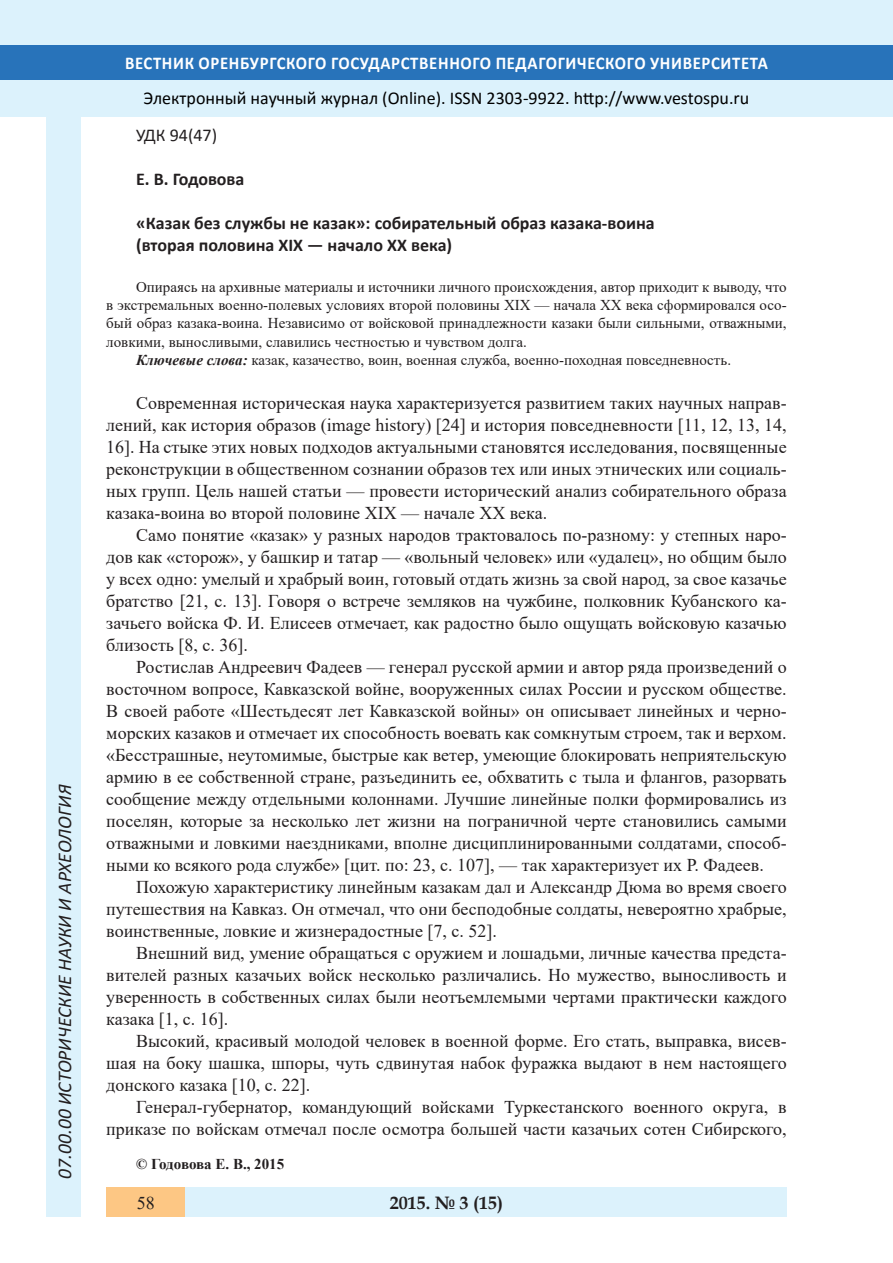
<style>
.page{position:relative;width:893px;height:1263px;background:#fff}
.page>*{position:absolute;margin:0;border:0;box-sizing:border-box;transform-origin:0 0}
.t1{font:italic 19.5px "Calibri";color:#231f20}
.Стиль2{font:18px/22px "Times New Roman";color:#231f20;text-align:justify}
.Заголовок_2{font:700 18px "Calibri";color:#231f20}
.t2{font:18px "Calibri";color:#000}
.t3{font:700 18px "Calibri";letter-spacing:.04em;color:#fff;scale:.93 1}
.t4{font:700 18px "Book Antiqua";color:#231f20}
.Заголовок_2-2{font:18px "Calibri";color:#231f20}
.литература{font:15px/18.5px "Times New Roman";color:#231f20;text-align:justify}
.Стиль2-2{font:700 15px "Times New Roman";letter-spacing:-.005em;color:#231f20}
.s1{font-weight:700;font-style:italic}
</style>
<div class="page">
<div style="left:0;top:0;width:893px;height:116px;background:#dcf2fc"></div>
<div style="left:0;top:45px;width:893px;height:34px;background:#2873ba"></div>
<div style="left:106px;top:1188px;width:681px;height:29px;background:#dcf2fc"></div>
<div style="left:106px;top:1188px;width:79px;height:29px;background:#fdc784"></div>
<div style="left:47px;top:116px;width:34px;height:1101px;background:#dcf2fc"></div>
<p class="t1" style="left:51px;top:1179px;width:395px;rotate:-90deg">07.00.00 ИСТОРИЧЕСКИЕ НАУКИ И АРХЕОЛОГИЯ</p>
<p class="t1" style="left:51px;top:1105px;width:206px;rotate:-90deg">БИОЛОГИЧЕСКИЕ НАУКИ</p>
<p class="t1" style="left:51px;top:1169px;width:11px;rotate:-90deg">3</p>
<p class="t3" style="left:125px;top:50px;width:693px">ВЕСТНИК ОРЕНБУРГСКОГО ГОСУДАРСТВЕННОГО ПЕДАГОГИЧЕСКОГО УНИВЕРСИТЕТА</p>
<p class="t2" style="left:144px;top:85px;width:607px">Электронный научный журнал (Online). ISSN 2303-9922. http://www.vestospu.ru</p>
<p class="t2" style="left:583px;top:85px;width:13px">t</p>
<p class="Заголовок_2-2" style="left:136px;top:123px;width:83px">УДК 94(47)</p>
<p class="Заголовок_2" style="left:136px;top:166px;width:110px">Е. В. Годовова</p>
<p class="Заголовок_2" style="left:136px;top:210px;width:520px">«Казак без службы не казак»: собирательный образ казака-воина</p>
<p class="Заголовок_2" style="left:136px;top:232px;width:318px">(вторая половина ХIХ — начало ХХ века)</p>
<p class="литература" style="left:106px;top:277px;width:682px;text-indent:30px">Опираясь на архивные материалы и источники личного происхождения, автор приходит к выводу, что в экстремальных военно-полевых условиях второй половины XIX — начала ХХ века сформировался осо&shy;бый образ казака-воина. Независимо от войсковой принадлежности казаки были сильными, отважными, ловкими, выносливыми, славились честностью и чувством долга.</p>
<p class="литература" style="left:136px;top:350px;width:596px"><span class="s1">Ключевые слова:</span> казак, казачество, воин, военная служба, военно-походная повседневность.</p>
<p class="Стиль2" style="left:106px;top:391px;width:682px;text-indent:30px">Современная историческая наука характеризуется развитием таких научных направ&shy;лений, как история образов (image history) [24] и история повседневности [11, 12, 13, 14, 16]. На стыке этих новых подходов актуальными становятся исследования, посвященные реконструкции в общественном сознании образов тех или иных этнических или социаль&shy;ных групп. Цель нашей статьи — провести исторический анализ собирательного образа казака-воина во второй половине ХIХ — начале ХХ века.</p>
<p class="Стиль2" style="left:106px;top:524px;width:682px;text-indent:30px">Само понятие «казак» у разных народов трактовалось по-разному: у степных наро&shy;дов как «сторож», у башкир и татар — «вольный человек» или «удалец», но общим было у всех одно: умелый и храбрый воин, готовый отдать жизнь за свой народ, за свое казачье братство [21, с. 13]. Говоря о встрече земляков на чужбине, полковник Кубанского ка&shy;зачьего войска Ф. И. Елисеев отмечает, как радостно было ощущать войсковую казачью близость [8, с. 36].</p>
<p class="Стиль2" style="left:106px;top:656px;width:682px;text-indent:30px">Ростислав Андреевич Фадеев — генерал русской армии и автор ряда произведений о восточном вопросе, Кавказской войне, вооруженных силах России и русском обществе.<br>В своей работе «Шестьдесят лет Кавказской войны» он описывает линейных и черно&shy;морских казаков и отмечает их способность воевать как сомкнутым строем, так и верхом. «Бесстрашные, неутомимые, быстрые как ветер, умеющие блокировать неприятельскую армию в ее собственной стране, разъединить ее, обхватить с тыла и флангов, разорвать сообщение между отдельными колоннами. Лучшие линейные полки формировались из поселян, которые за несколько лет жизни на пограничной черте становились самыми отважными и ловкими наездниками, вполне дисциплинированными солдатами, способ&shy;ными ко всякого рода службе» [цит. по: 23, с. 107], — так характеризует их Р. Фадеев.</p>
<p class="Стиль2" style="left:106px;top:876px;width:682px;text-indent:30px">Похожую характеристику линейным казакам дал и Александр Дюма во время своего путешествия на Кавказ. Он отмечал, что они бесподобные солдаты, невероятно храбрые, воинственные, ловкие и жизнерадостные [7, с. 52].</p>
<p class="Стиль2" style="left:106px;top:942px;width:682px;text-indent:30px">Внешний вид, умение обращаться с оружием и лошадьми, личные качества предста&shy;вителей разных казачьих войск несколько различались. Но мужество, выносливость и уверенность в собственных силах были неотъемлемыми чертами практически каждого казака [1, с. 16].</p>
<p class="Стиль2" style="left:106px;top:1030px;width:682px;text-indent:30px">Высокий, красивый молодой человек в военной форме. Его стать, выправка, висев&shy;шая на боку шашка, шпоры, чуть сдвинутая набок фуражка выдают в нем настоящего донского казака [10, с. 22].</p>
<p class="Стиль2" style="left:106px;top:1096px;width:682px;text-align:right">Генерал-губернатор, командующий войсками Туркестанского военного округа, в приказе по войскам отмечал после осмотра большей части казачьих сотен Сибирского,</p>
<p class="Стиль2-2" style="left:136px;top:1153px;width:150px">© Годовова Е. В., 2015</p>
<p class="Стиль2" style="left:137px;top:1191px;width:19px">58</p>
<p class="t4" style="left:390px;top:1190px;width:115px">2015. № 3 (15)</p>
</div>
